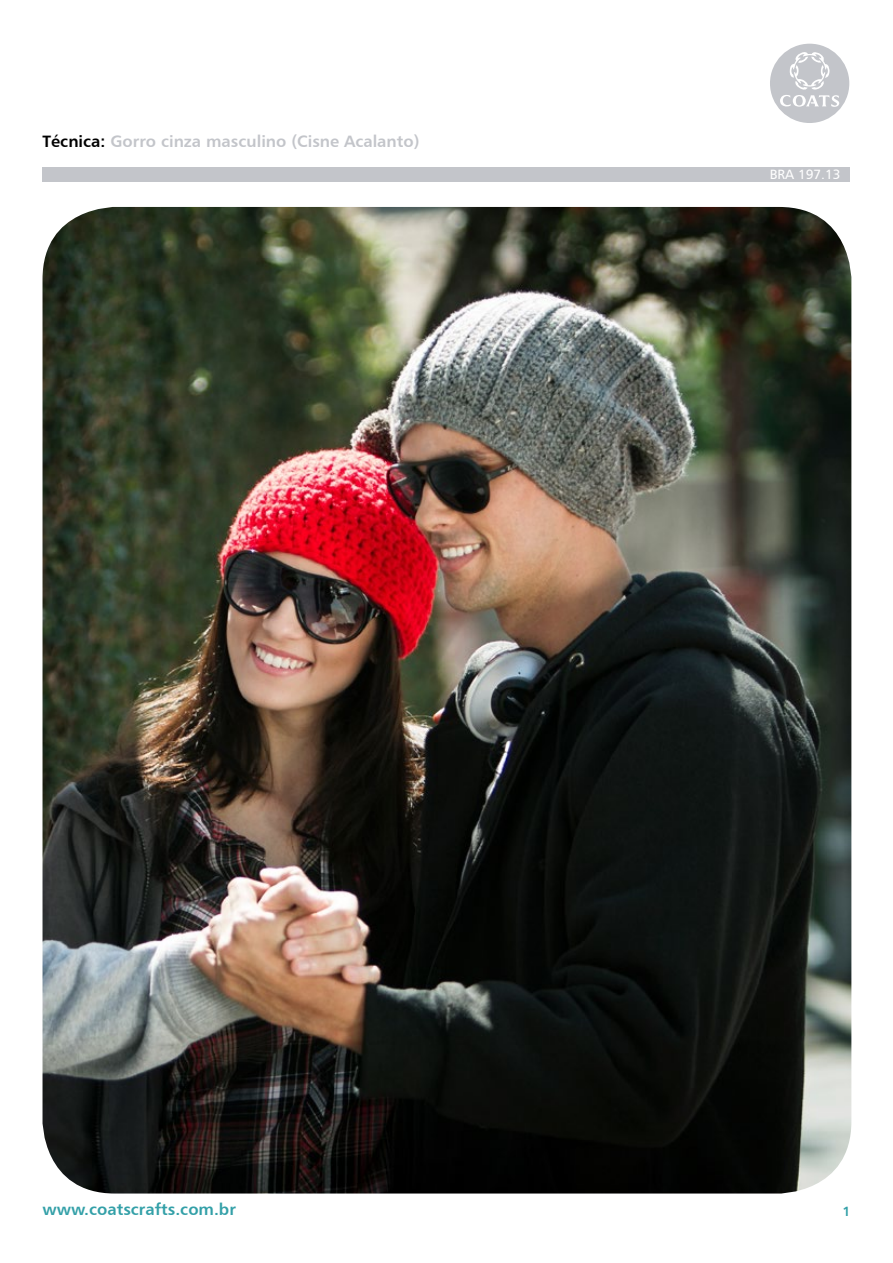
<style>
.page{position:relative;width:893px;height:1263px;background:#fff}
.page>*{position:absolute;margin:0;border:0;box-sizing:border-box;transform-origin:0 0}
.t1{font:16.5px "Humanist 777 BT Bold B";color:#c3c5ca}
.t2{font:16.5px "Humanist 777 BT Bold B";color:#33a0a8}
.t3{font:13.5px "Humanist 777 BT Roman B";color:#fff}
.t4{font:13.5px "Humanist 777 BT Bold B";color:#33a0a8}
.s1{color:#000}
</style>
<div class="page">
<svg style="left:769px;top:43px;width:81px;height:81px"></svg>
<div style="left:770px;top:44px;width:79px;height:79px;background:#c3c5ca;border-radius:50%"></div>
<svg style="left:780px;top:50px;width:59px;height:57px"></svg>
<div style="left:43px;top:168px;width:807px;height:14px;background:#c3c5ca"></div>
<img style="left:43px;top:207px;width:808px;height:986px">
<p class="t1" style="left:43px;top:131px;width:379px"><span class="s1">Técnica:</span> Gorro cinza masculino (Cisne Acalanto)</p>
<p class="t3" style="left:770px;top:166px;width:72px">BRA 197.13</p>
<p class="t2" style="left:43px;top:1199px;width:195px">www.coatscrafts.com.br</p>
<p class="t4" style="left:842px;top:1202px;width:10px">1</p>
</div>
